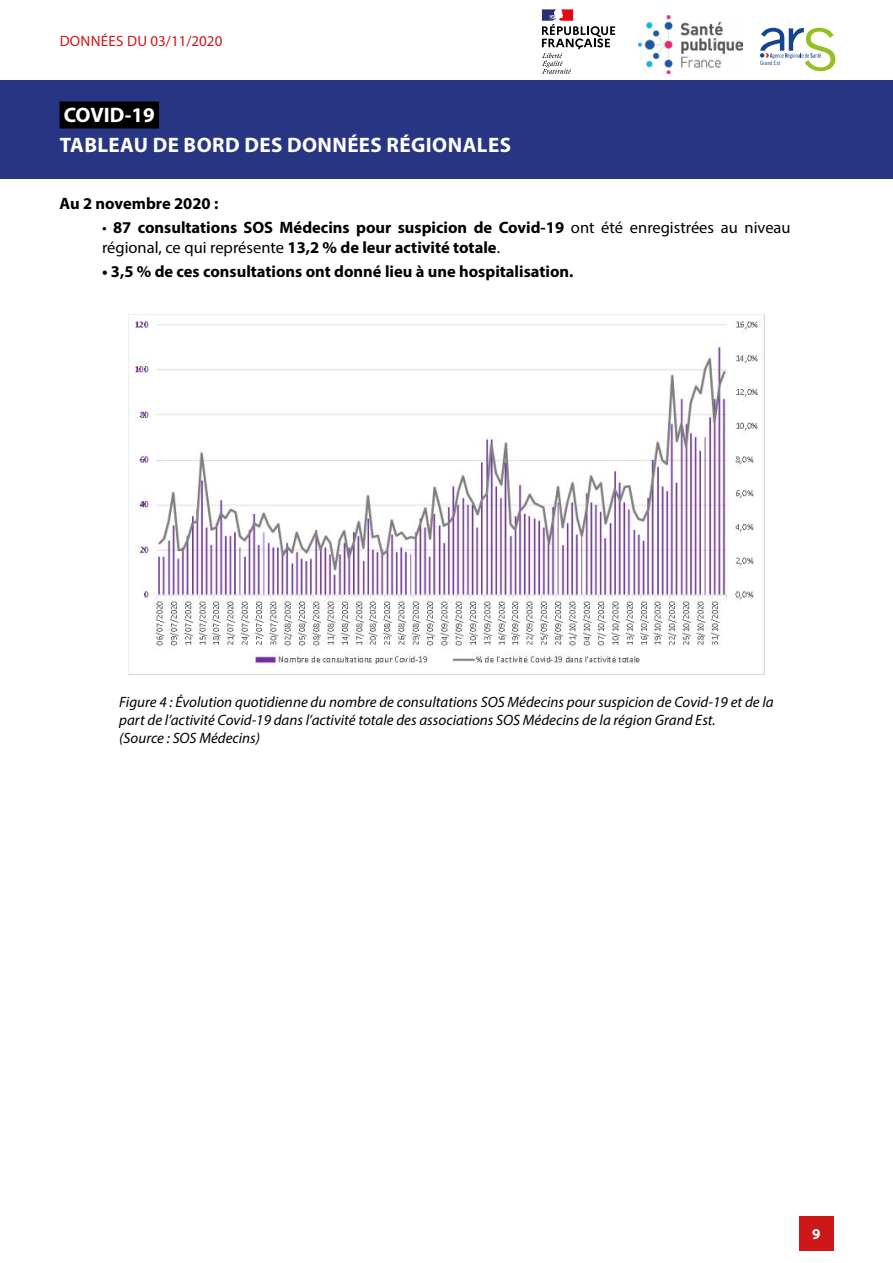
<style>
.page{position:relative;width:893px;height:1263px;background:#fff}
.page>*{position:absolute;margin:0;border:0;box-sizing:border-box;transform-origin:0 0}
.t1{font:700 21px/29.4px "Myriad Pro";letter-spacing:.02em;color:#fff}
.Texte{font:700 16.5px/19.8px "Myriad Pro";color:#000}
.Legende{font:italic 15px/18px "Myriad Pro";color:#000}
.t2{font:15px "Myriad Pro";letter-spacing:.02em;color:#cd1719}
.t3{font:700 15px "Myriad Pro";color:#fff}
.t4{font:5.85px "Trade Gothic LT Std Cn 18";color:#154390}
.s1{font-weight:400}
</style>
<div class="page">
<div style="left:0;top:80px;width:893px;height:99px;background:#283583"></div>
<div style="left:60px;top:101px;width:99px;height:27px;background:#000"></div>
<div style="left:799px;top:1216px;width:34px;height:34px;background:#cd1719"></div>
<img style="left:638px;top:15px;width:104px;height:59px">
<svg style="left:760px;top:28px;width:75px;height:43px"></svg>
<svg style="left:542px;top:9px;width:73px;height:65px"></svg>
<img style="left:128px;top:314px;width:637px;height:361px">
<p class="t2" style="left:60px;top:31px;width:164px">DONNÉES DU 03/11/2020</p>
<h1 class="t1" style="left:60px;top:100px;width:453px">COVID-19<br>TABLEAU DE BORD DES DONNÉES RÉGIONALES</h1>
<p class="t4" style="left:760px;top:59px;width:22px">Grand Est</p>
<p class="Texte" style="left:60px;top:193px;width:160px">Au 2 novembre 2020 :</p>
<p class="Texte" style="left:102px;top:217px;width:690px"><span class="s1">•</span> 87 consultations SOS Médecins pour suspicion de Covid-19 <span class="s1">ont été enregistrées au niveau régional, ce qui représente</span> 13,2 % de leur activité totale<span class="s1">.</span></p>
<p class="Texte" style="left:102px;top:261px;width:473px">• 3,5 % de ces consultations ont donné lieu à une hospitalisation.</p>
<p class="Legende" style="left:119px;top:693px;width:656px">Figure 4 : Évolution quotidienne du nombre de consultations SOS Médecins pour suspicion de Covid-19 et de la part de l’activité Covid-19 dans l’activité totale des associations SOS Médecins de la région Grand Est.</p>
<p class="Legende" style="left:119px;top:729px;width:142px">(Source : SOS Médecins)</p>
<p class="t3" style="left:812px;top:1224px;width:10px">9</p>
</div>
